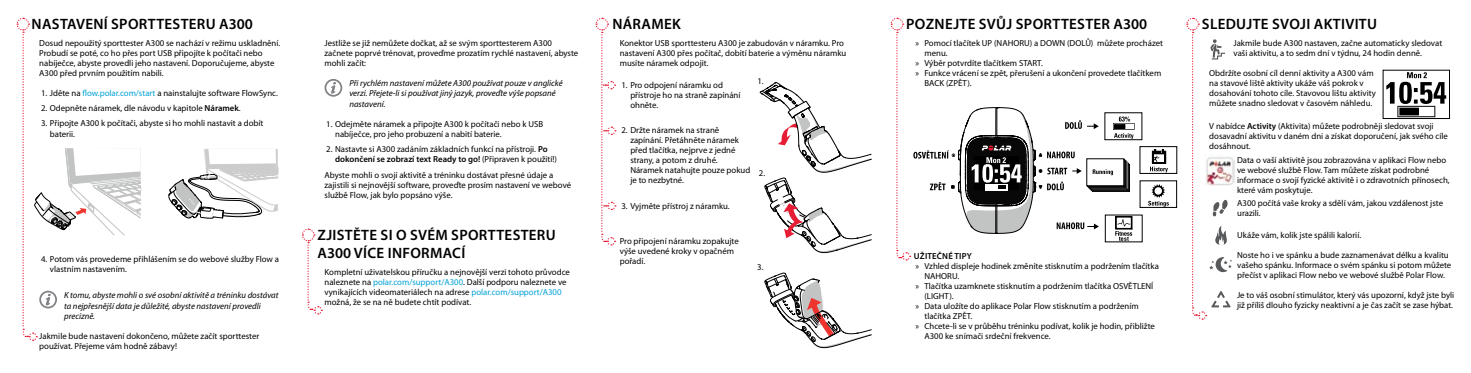
<style>
.page{position:relative;width:1471px;height:373px;background:#fff}
.page>*{position:absolute;margin:0;border:0;box-sizing:border-box;transform-origin:0 0}
.t1{font:600 15px "Myriad Pro";letter-spacing:.02em;color:#000}
.t2{font:8.75px/10px "Myriad Pro";color:#000}
.t3{font:italic 8.75px/10.5px "Myriad Pro";color:#000}
.t4{font:600 8.75px "Myriad Pro";letter-spacing:.02em;color:#000}
.s1{color:#00a1d6}
.s2{font-weight:600}
</style>
<div class="page">
<svg style="left:168px;top:149px;width:110px;height:70px"></svg>
<svg style="left:16px;top:17px;width:126px;height:324px"></svg>
<svg style="left:324px;top:79px;width:18px;height:17px"></svg>
<svg style="left:595px;top:17px;width:21px;height:229px"></svg>
<svg style="left:302px;top:228px;width:21px;height:86px"></svg>
<svg style="left:1186px;top:17px;width:46px;height:303px"></svg>
<img style="left:1205px;top:155px;width:29px;height:30px">
<svg style="left:759px;top:82px;width:113px;height:267px"></svg>
<svg style="left:1148px;top:184px;width:20px;height:22px"></svg>
<svg style="left:890px;top:17px;width:243px;height:244px"></svg>
<div style="left:1139px;top:146px;width:38px;height:27px;border:1px solid #000"></div>
<svg style="left:1150px;top:149px;width:17px;height:23px"></svg>
<svg style="left:1386px;top:72px;width:60px;height:32px"></svg>
<div style="left:1397px;top:106px;width:38px;height:11px;border:1px solid #000"></div>
<div style="left:1398px;top:107px;width:36px;height:9px;border:1px solid #fff"></div>
<div style="left:1399px;top:108px;width:19px;height:7px;background:#000"></div>
<div style="left:1399px;top:107px;width:19px;height:8px;border:1px solid #000"></div>
<h1 class="t1" style="left:906px;top:14px;width:29px">POZNEJTE</h1>
<h1 class="t1" style="left:979px;top:14px;width:83px">SVŮJ SPORTTESTE</h1>
<h1 class="t1" style="left:1101px;top:14px;width:47px">R A300</h1>
<h1 class="t1" style="left:32px;top:14px;width:20px">NASTA</h1>
<h1 class="t1" style="left:76px;top:14px;width:81px">VEN Í SPORTTESTE</h1>
<h1 class="t1" style="left:197px;top:14px;width:57px">RU A300</h1>
<h1 class="t1" style="left:612px;top:14px;width:61px">NÁRAMEK</h1>
<p class="t2" style="left:39px;top:37px;width:242px">Dosud nepoužitý sporttester A300 se nachází v režimu uskladnění.<br>Probudí se poté, co ho přes port USB připojíte k počítači nebo nabíječce, abyste provedli jeho nastavení. Doporučujeme, abyste A300 před prvním použitím nabili.</p>
<p class="t2" style="left:41px;top:87px;width:238px">1. Jděte na <span class="s1">flow.polar.com/start</span> a nainstalujte software FlowSync.</p>
<p class="t2" style="left:41px;top:103px;width:201px">2. Odepněte náramek, dle návodu v kapitole <span class="s2">NÁRAMEK</span>.</p>
<p class="t2" style="left:50px;top:118px;width:215px;text-indent:-9px">3. Připojte A300 k počítači, abyste si ho mohli nastavit a dobít baterii.</p>
<p class="t2" style="left:915px;top:37px;width:249px">» Pomocí tlačítek UP (NAHORU) a DOWN (DOLŮ) můžete procházet</p>
<p class="t2" style="left:924px;top:47px;width:25px">menu.</p>
<p class="t2" style="left:915px;top:57px;width:129px">» Výběr potvrdíte tlačítkem START.</p>
<p class="t2" style="left:915px;top:67px;width:247px">» Funkce vrácení se zpět, přerušení a ukončení provedete tlačítkem</p>
<p class="t2" style="left:324px;top:37px;width:255px">Jestliže se již nemůžete dočkat, až se svým sporttesterem A300 začnete poprvé trénovat, proveďme prozatím rychlé nastavení, abyste mohli začít:</p>
<p class="t3" style="left:349px;top:78px;width:215px">Při rychlém nastavení můžete A300 používat pouze v anglické verzi. Přejete-li si používat jiný jazyk, proveďte výše popsané nastavení.</p>
<p class="t2" style="left:335px;top:118px;width:209px;text-indent:-9px">1. Odejměte náramek a připojte A300 k počítači nebo k USB nabíječce, pro jeho probuzení a nabití baterie.</p>
<p class="t2" style="left:335px;top:144px;width:223px;text-indent:-9px">2. Nastavte si A300 zadáním základních funkcí na přístroji. <span class="s2">PO<br>DOKONČENÍ SE ZOBRAZÍ TEXT READY TO GO!</span> (Připraven k použití!)</p>
<p class="t2" style="left:324px;top:169px;width:248px">Abyste mohli o svojí aktivitě a tréninku dostávat přesné údaje a zajistili si nejnovější software, proveďte prosím nastavení ve webové službě Flow, jak bylo popsáno výše.</p>
<p class="t2" style="left:619px;top:37px;width:228px">Konektor USB sporttesteru A300 je zabudován v náramku. Pro nastavení A300 přes počítač, dobití baterie a výměnu náramku musíte náramek odpojit.</p>
<p class="t2" style="left:757px;top:76px;width:8px">1.</p>
<p class="t2" style="left:924px;top:77px;width:49px">BACK (ZPĚT).</p>
<p class="t2" style="left:630px;top:79px;width:112px;text-indent:-9px">1. Pro odpojení náramku od přístroje ho na straně zapínání ohněte.</p>
<p class="t2" style="left:630px;top:125px;width:121px;text-indent:-9px">2. Držte náramek na straně zapínání. Přetáhněte náramek před tlačítka, nejprve z jedné strany, a potom z druhé.<br>Náramek natahujte pouze pokud je to nezbytné.</p>
<p class="t2" style="left:621px;top:200px;width:110px">3. Vyjměte přístroj z náramku.</p>
<p class="t2" style="left:619px;top:235px;width:121px">Pro připojení náramku zopakujte výše uvedené kroky v opačném pořadí.</p>
<p class="t2" style="left:759px;top:168px;width:8px">2.</p>
<h1 class="t1" style="left:317px;top:224px;width:17px">ZJIST</h1>
<h1 class="t1" style="left:353px;top:224px;width:144px">ĚTE SI O SVÉM SPORTTESTE</h1>
<h1 class="t1" style="left:537px;top:224px;width:20px">RU</h1>
<h1 class="t1" style="left:317px;top:242px;width:149px">A300 VÍCE INFORMACÍ</h1>
<p class="t4" style="left:914px;top:250px;width:59px">UŽITEČNÉ TIPY</p>
<p class="t2" style="left:915px;top:260px;width:245px">» Vzhled displeje hodinek změníte stisknutím a podržením tlačítka</p>
<p class="t2" style="left:924px;top:270px;width:36px">NAHORU.</p>
<p class="t2" style="left:915px;top:280px;width:239px">» Tlačítka uzamknete stisknutím a podržením tlačítka OSVĚTLENÍ</p>
<p class="t2" style="left:924px;top:290px;width:31px">(LIGHT).</p>
<p class="t2" style="left:915px;top:300px;width:225px">» Data uložíte do aplikace Polar Flow stisknutím a podržením</p>
<p class="t2" style="left:924px;top:310px;width:49px">tlačítka ZPĚT.</p>
<p class="t2" style="left:915px;top:320px;width:241px">» Chcete-li se v průběhu tréninku podívat, kolik je hodin, přibližte</p>
<p class="t2" style="left:924px;top:330px;width:128px">A300 ke snímači srdeční frekvence.</p>
<p class="t2" style="left:50px;top:253px;width:231px;text-indent:-9px">4. Potom vás provedeme přihlášením se do webové služby Flow a vlastním nastavením.</p>
<p class="t3" style="left:64px;top:289px;width:216px">K tomu, abyste mohli o své osobní aktivitě a tréninku dostávat ta nejpřesnější data je důležité, abyste nastavení provedli precizně.</p>
<p class="t2" style="left:39px;top:330px;width:221px">Jakmile bude nastavení dokončeno, můžete začít sporttester používat. Přejeme vám hodně zábavy!</p>
<p class="t2" style="left:757px;top:261px;width:8px">3.</p>
<p class="t2" style="left:324px;top:266px;width:247px">Kompletní uživatelskou příručku a nejnovější verzi tohoto průvodce naleznete na <span class="s1">polar.com/support/A300</span>. Další podporu naleznete ve vynikajících videomateriálech na adrese <span class="s1">polar.com/support/A300 </span>možná, že se na ně budete chtít podívat.</p>
<h1 class="t1" style="left:1202px;top:14px;width:121px">SLEDUJTE SVOJI AKTI</h1>
<h1 class="t1" style="left:1345px;top:14px;width:33px">VITU</h1>
<p class="t2" style="left:1233px;top:37px;width:210px">Jakmile bude A300 nastaven, začne automaticky sledovat vaši aktivitu, a to sedm dní v týdnu, 24 hodin denně.</p>
<p class="t2" style="left:1209px;top:68px;width:168px">Obdržíte osobní cíl denní aktivity a A300 vám na stavové liště aktivity ukáže váš pokrok v dosahování tohoto cíle. Stavovou lištu aktivity můžete snadno sledovat v časovém náhledu.</p>
<p class="t2" style="left:1209px;top:121px;width:240px">V nabídce <span class="s2">ACTIVITY</span> (Aktivita) můžete podrobněji sledovat svoji dosavadní aktivitu v daném dni a získat doporučení, jak svého cíle dosáhnout.</p>
<p class="t2" style="left:1237px;top:155px;width:214px">Data o vaší aktivitě jsou zobrazována v aplikaci Flow nebo ve webové službě Flow. Tam můžete získat podrobné informace o svojí fyzické aktivitě i o zdravotních přínosech, které vám poskytuje.</p>
<p class="t2" style="left:1237px;top:198px;width:207px">A300 počítá vaše kroky a sdělí vám, jakou vzdálenost jste urazili.</p>
<p class="t2" style="left:1237px;top:229px;width:125px">Ukáže vám, kolik jste spálili kalorií.</p>
<p class="t2" style="left:1237px;top:249px;width:216px">Noste ho i ve spánku a bude zaznamenávat délku a kvalitu vašeho spánku. Informace o svém spánku si potom můžete přečíst v aplikaci Flow nebo ve webové službě Polar Flow.</p>
<p class="t2" style="left:1237px;top:289px;width:219px">Je to váš osobní stimulátor, který vás upozorní, když jste byli již příliš dlouho fyzicky neaktivní a je čas začít se zase hýbat.</p>
</div>
